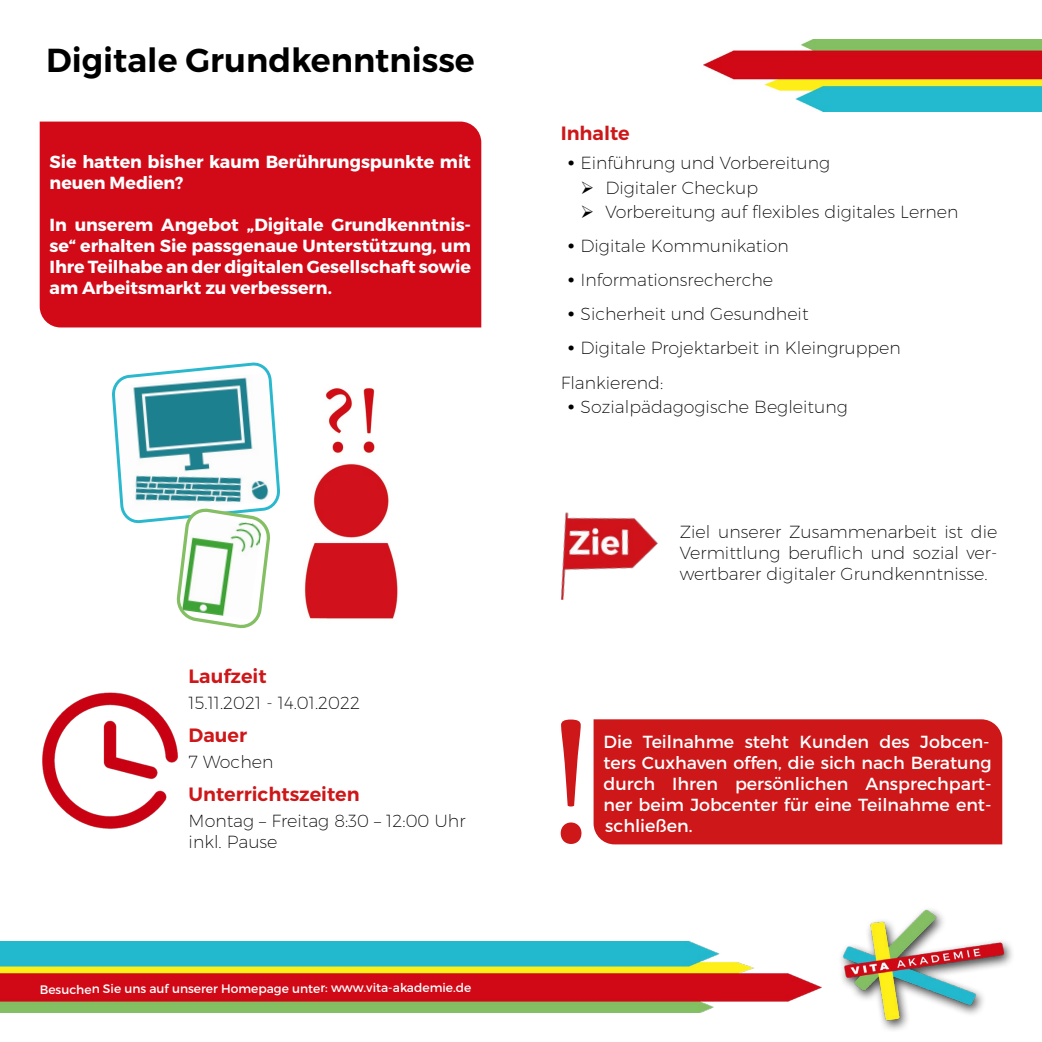
<style>
.page{position:relative;width:1042px;height:1042px;background:#fff}
.page>*{position:absolute;margin:0;border:0;box-sizing:border-box;transform-origin:0 0}
.t1{font:183.75px "Minion Pro";color:#cd1719}
.t2{font:600 33.25px "Montserrat";color:#000}
.t3{font:600 19.25px "Montserrat";color:#cd1719}
.Absatzformat_1{font:200 17.5px/21px "Montserrat";color:#000}
.Rückseite_Herausgebe{font:700 17.5px/21px "Montserrat";letter-spacing:-.005em;color:#fff}
.t4{font:17.5px/21px "Montserrat";color:#fff;text-align:justify}
.t5{font:12.25px "Montserrat";letter-spacing:-.005em;color:#fff}
.s1{font-family:"Arial";font-weight:700}
</style>
<div class="page">
<img style="left:0;top:941px;width:806px;height:71px">
<div style="left:40px;top:122px;width:441px;height:205px;background:#d20a18"></div>
<img style="left:806px;top:909px;width:207px;height:121px">
<div style="left:593px;top:719px;width:409px;height:125px;background:#cd1719"></div>
<img style="left:42px;top:692px;width:136px;height:137px">
<img style="left:703px;top:40px;width:339px;height:71px">
<img style="left:561px;top:512px;width:97px;height:88px">
<img style="left:279px;top:388px;width:119px;height:231px">
<svg style="left:113px;top:363px;width:166px;height:266px"></svg>
<p class="t2" style="left:46px;top:39px;width:430px">Digitale Grundkenntnisse</p>
<p class="Rückseite_Herausgebe" style="left:50px;top:152px;width:423px">Sie hatten bisher kaum Berührungspunkte mit neuen Medien?</p>
<p class="Rückseite_Herausgebe" style="left:50px;top:215px;width:423px;text-align:justify">In unserem Angebot „Digitale Grundkenntnis&shy;se“ erhalten Sie passgenaue Unterstützung, um Ihre Teilhabe an der digitalen Gesellschaft sowie am Arbeitsmarkt zu verbessern.</p>
<p class="t3" style="left:189px;top:664px;width:79px">Laufzeit</p>
<p class="Absatzformat_1" style="left:189px;top:692px;width:173px">15.11.2021 - 14.01.2022</p>
<p class="t3" style="left:189px;top:723px;width:60px">Dauer</p>
<p class="Absatzformat_1" style="left:189px;top:751px;width:86px">7 Wochen</p>
<p class="t3" style="left:189px;top:782px;width:172px">Unterrichtszeiten</p>
<p class="Absatzformat_1" style="left:189px;top:810px;width:278px">Montag – Freitag 8:30 – 12:00 Uhr inkl. Pause</p>
<p class="t5" style="left:40px;top:981px;width:433px">Besuchen Sie uns auf unserer Homepage unter: www.vita-akademie.de</p>
<p class="t3" style="left:561px;top:121px;width:71px">Inhalte</p>
<p class="Absatzformat_1" style="left:568px;top:152px;width:264px"><span class="s1">•</span> Einführung und Vorbereitung</p>
<p class="Absatzformat_1" style="left:605px;top:176px;width:154px">Digitaler Checkup</p>
<p class="Absatzformat_1" style="left:605px;top:201px;width:355px">Vorbereitung auf flexibles digitales Lernen</p>
<p class="Absatzformat_1" style="left:568px;top:235px;width:222px"><span class="s1">•</span> Digitale Kommunikation</p>
<p class="Absatzformat_1" style="left:568px;top:269px;width:207px"><span class="s1">•</span> Informationsrecherche</p>
<p class="Absatzformat_1" style="left:568px;top:303px;width:242px"><span class="s1">•</span> Sicherheit und Gesundheit</p>
<p class="Absatzformat_1" style="left:568px;top:337px;width:334px"><span class="s1">•</span> Digitale Projektarbeit in Kleingruppen</p>
<p class="Absatzformat_1" style="left:561px;top:371px;width:104px">Flankierend:</p>
<p class="Absatzformat_1" style="left:568px;top:396px;width:281px"><span class="s1">•</span> Sozialpädagogische Begleitung</p>
<p class="Absatzformat_1" style="left:680px;top:521px;width:319px;text-align:justify">Ziel unserer Zusammenarbeit ist die Vermittlung beruflich und sozial ver&shy;wertbarer digitaler Grundkenntnisse.</p>
<p class="t1" style="left:546px;top:660px;width:52px">!</p>
<p class="t4" style="left:603px;top:731px;width:389px">Die Teilnahme steht Kunden des Jobcen&shy;ters Cuxhaven offen, die sich nach Beratung durch Ihren persönlichen Ansprechpart&shy;ner beim Jobcenter für eine Teilnahme ent&shy;schließen.</p>
</div>
